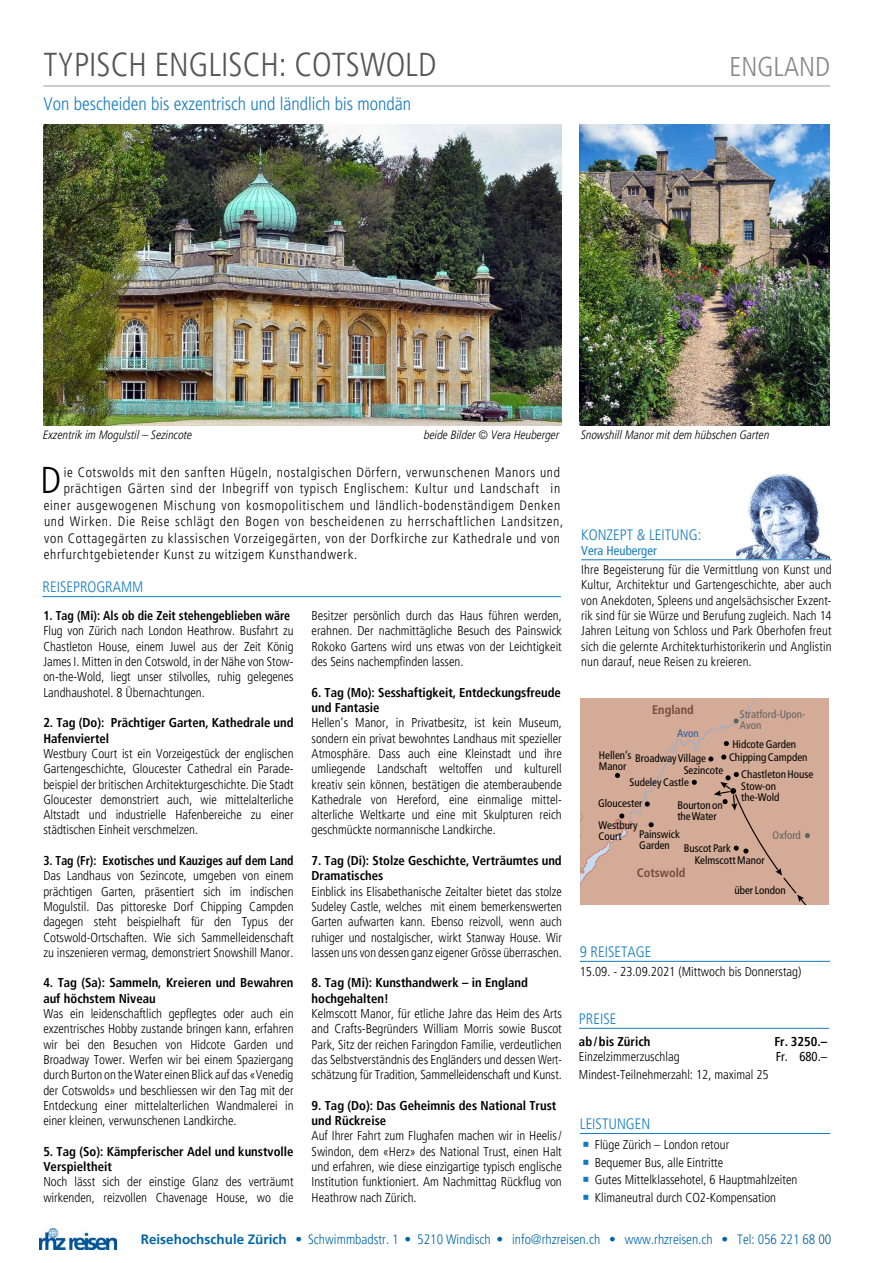
<style>
.page{position:relative;width:893px;height:1263px;background:#fff}
.page>*{position:absolute;margin:0;border:0;box-sizing:border-box;transform-origin:0 0}
.t1{font:300 condensed 37.2px "Frutiger LT Pro";color:#000}
.t2{font:300 condensed 33px "Frutiger LT Pro";color:#565655}
.t3{font:300 condensed 27px "Frutiger LT Pro";color:#868786}
.t4{font:300 condensed 18px "Frutiger LT Pro";color:#137bbe}
.t5{font:300 condensed 15px "Frutiger LT Pro";color:#137bbe}
.t6{font:300 condensed 13.5px "Frutiger LT Pro";letter-spacing:.05em;color:#000}
.t7{font:300 condensed 13.5px "Frutiger LT Pro";color:#0066a7}
.t8{font:300 condensed 12.75px/15.3px "Frutiger LT Pro";color:#000;text-align:justify}
.t9{font:700 condensed 12.75px/15.3px "Frutiger LT Pro";color:#000}
.t10{font:700 condensed 12.75px "Frutiger LT Pro";color:#000;scale:.94 1}
.t11{font:700 condensed 12.75px "Frutiger LT Pro";color:#000;scale:.93 1}
.t12{font:condensed 12.75px "Frutiger LT Pro";color:#137bbe}
.t13{font:condensed 12.75px "Frutiger LT Pro";color:#000}
.t14{font:700 condensed 12.3px "Frutiger";color:#744d3f}
.t15{font:italic 300 condensed 12px "Frutiger LT Pro";color:#000}
.t16{font:condensed 10.95px/10.9px "Frutiger";color:#000}
.t17{font:condensed 10.95px/10.9px "Frutiger";color:#626261}
.t18{font:condensed 10.95px "Frutiger";color:#2d5c96}
.s1{font-weight:700;font-stretch:normal}
.s2{color:#065075}
</style>
<div class="page">
<hr style="left:580px;top:961px;width:250px;height:1px;background:#137bbe">
<hr style="left:43px;top:596px;width:518px;height:1px;background:#137bbe">
<hr style="left:43px;top:86px;width:787px;height:1px;background:#9c9c9d">
<img style="left:43px;top:124px;width:519px;height:301px">
<img style="left:579px;top:124px;width:250px;height:301px">
<div style="left:580px;top:698px;width:249px;height:207px;background:#d3ab97"></div>
<svg style="left:615px;top:773px;width:5px;height:5px"></svg>
<svg style="left:619px;top:813px;width:5px;height:5px"></svg>
<svg style="left:721px;top:754px;width:5px;height:6px"></svg>
<svg style="left:708px;top:756px;width:5px;height:5px"></svg>
<svg style="left:692px;top:780px;width:5px;height:5px"></svg>
<svg style="left:645px;top:801px;width:5px;height:6px"></svg>
<svg style="left:724px;top:741px;width:5px;height:5px"></svg>
<svg style="left:734px;top:718px;width:5px;height:5px"></svg>
<div style="left:714px;top:772px;width:111px;height:133px;background:#d3ab97"></div>
<svg style="left:649px;top:822px;width:5px;height:5px"></svg>
<hr style="left:579px;top:1028px;width:250px;height:1px;background:#137bbe">
<hr style="left:580px;top:1133px;width:250px;height:1px;background:#137bbe">
<hr style="left:581px;top:559px;width:250px;height:1px;background:#137bbe">
<img style="left:737px;top:475px;width:92px;height:84px">
<img style="left:40px;top:1228px;width:77px;height:21px">
<h2 class="t2" style="left:43px;top:45px;width:395px">TYPISCH ENGLISCH: COTSWOLD</h2>
<h3 class="t3" style="left:730px;top:51px;width:102px">ENGLAND</h3>
<h3 class="t4" style="left:43px;top:94px;width:369px">Von bescheiden bis exzentrisch und ländlich bis mondän</h3>
<p class="t15" style="left:43px;top:428px;width:151px">Exzentrik im Mogulstil – Sezincote</p>
<p class="t15" style="left:424px;top:428px;width:137px">beide Bilder © Vera Heuberger</p>
<p class="t15" style="left:581px;top:428px;width:190px">Snowshill Manor mit dem hübschen Garten</p>
<h1 class="t1" style="left:40px;top:459px;width:22px">D</h1>
<p class="t6" style="left:64px;top:464px;width:498px">ie Cotswolds mit den sanften Hügeln, nostalgischen Dörfern, verwunschenen Manors und</p>
<p class="t6" style="left:64px;top:481px;width:498px">prächtigen Gärten sind der Inbegriff von typisch Englischem: Kultur und Landschaft in</p>
<p class="t6" style="left:44px;top:497px;width:518px">einer ausgewogenen Mischung von kosmopolitischem und ländlich-bodenständigem Denken</p>
<p class="t6" style="left:44px;top:514px;width:521px">und Wirken. Die Reise schlägt den Bogen von bescheidenen zu herrschaftlichen Landsitzen,</p>
<p class="t6" style="left:44px;top:530px;width:517px">von Cottagegärten zu klassischen Vorzeigegärten, von der Dorfkirche zur Kathedrale und von</p>
<p class="t6" style="left:44px;top:547px;width:315px">ehrfurchtgebietender Kunst zu witzigem Kunsthandwerk.</p>
<p class="t5" style="left:43px;top:578px;width:102px">REISEPROGRAMM</p>
<p class="t10" style="left:43px;top:608px;width:264px">1. Tag (Mi): Als ob die Zeit stehengeblieben wäre</p>
<p class="t8" style="left:43px;top:623px;width:252px">Flug von Zürich nach London Heathrow. Busfahrt zu Chastleton House, einem Juwel aus der Zeit König James I. Mitten in den Cotswold, in der Nähe von Stow&shy;on-the-Wold, liegt unser stilvolles, ruhig gelegenes Landhaushotel. 8 Übernachtungen.</p>
<p class="t9" style="left:43px;top:715px;width:252px">2. Tag (Do): Prächtiger Garten, Kathedrale und<br>Hafenviertel</p>
<p class="t8" style="left:43px;top:746px;width:252px">Westbury Court ist ein Vorzeigestück der englischen Gartengeschichte, Gloucester Cathedral ein Parade&shy;beispiel der britischen Architekturgeschichte. Die Stadt Gloucester demonstriert auch, wie mittelalterliche Altstadt und industrielle Hafenbereiche zu einer städtischen Einheit verschmelzen.</p>
<p class="t11" style="left:43px;top:853px;width:271px">3. Tag (Fr): Exotisches und Kauziges auf dem Land</p>
<p class="t8" style="left:43px;top:868px;width:252px">Das Landhaus von Sezincote, umgeben von einem prächtigen Garten, präsentiert sich im indischen Mogulstil. Das pittoreske Dorf Chipping Campden dagegen steht beispielhaft für den Typus der Cotswold-Ortschaften. Wie sich Sammelleidenschaft zu inszenieren vermag, demonstriert Snowshill Manor.</p>
<p class="t9" style="left:43px;top:975px;width:252px">4. Tag (Sa): Sammeln, Kreieren und Bewahren auf höchstem Niveau</p>
<p class="t8" style="left:43px;top:1006px;width:252px">Was ein leidenschaftlich gepflegtes oder auch ein exzentrisches Hobby zustande bringen kann, erfahren wir bei den Besuchen von Hidcote Garden und Broadway Tower. Werfen wir bei einem Spaziergang durch Burton on the Water einen Blick auf das «Venedig der Cotswolds» und beschliessen wir den Tag mit der Entdeckung einer mittelalterlichen Wandmalerei in einer kleinen, verwunschenen Landkirche.</p>
<p class="t9" style="left:43px;top:1144px;width:252px">5. Tag (So): Kämpferischer Adel und kunstvolle<br>Verspieltheit</p>
<p class="t8" style="left:43px;top:1174px;width:252px">Noch lässt sich der einstige Glanz des verträumt wirkenden, reizvollen Chavenage House, wo die</p>
<p class="t8" style="left:312px;top:608px;width:252px">Besitzer persönlich durch das Haus führen werden, erahnen. Der nachmittägliche Besuch des Painswick Rokoko Gartens wird uns etwas von der Leichtigkeit des Seins nachempfinden lassen.</p>
<p class="t9" style="left:312px;top:685px;width:251px">6. Tag (Mo): Sesshaftigkeit, Entdeckungsfreude und Fantasie</p>
<p class="t8" style="left:312px;top:715px;width:252px">Hellen’s Manor, in Privatbesitz, ist kein Museum, sondern ein privat bewohntes Landhaus mit spezieller Atmosphäre. Dass auch eine Kleinstadt und ihre umliegende Landschaft weltoffen und kulturell kreativ sein können, bestätigen die atemberaubende Kathedrale von Hereford, eine einmalige mittel&shy;alterliche Weltkarte und eine mit Skulpturen reich geschmückte normannische Landkirche.</p>
<p class="t9" style="left:312px;top:853px;width:252px">7. Tag (Di): Stolze Geschichte, Verträumtes und<br>Dramatisches</p>
<p class="t8" style="left:312px;top:884px;width:252px">Einblick ins Elisabethanische Zeitalter bietet das stolze Sudeley Castle, welches mit einem bemerkenswerten Garten aufwarten kann. Ebenso reizvoll, wenn auch ruhiger und nostalgischer, wirkt Stanway House. Wir lassen uns von dessen ganz eigener Grösse überraschen.</p>
<p class="t9" style="left:312px;top:975px;width:218px">8. Tag (Mi): Kunsthandwerk – in England hochgehalten!</p>
<p class="t8" style="left:312px;top:1006px;width:252px">Kelmscott Manor, für etliche Jahre das Heim des Arts and Crafts-Begründers William Morris sowie Buscot Park, Sitz der reichen Faringdon Familie, verdeutlichen das Selbstverständnis des Engländers und dessen Wert&shy;schätzung für Tradition, Sammelleidenschaft und Kunst.</p>
<p class="t9" style="left:312px;top:1098px;width:246px">9. Tag (Do): Das Geheimnis des National Trust und Rückreise</p>
<p class="t8" style="left:312px;top:1128px;width:252px">Auf Ihrer Fahrt zum Flughafen machen wir in Heelis/ Swindon, dem «Herz» des National Trust, einen Halt und erfahren, wie diese einzigartige typisch englische Institution funktioniert. Am Nachmittag Rückflug von Heathrow nach Zürich.</p>
<p class="t5" style="left:581px;top:526px;width:121px">KONZEPT &amp; LEITUNG:</p>
<p class="t12" style="left:581px;top:543px;width:77px">Vera Heuberger</p>
<p class="t8" style="left:581px;top:562px;width:252px">Ihre Begeisterung für die Vermittlung von Kunst und Kultur, Architektur und Gartengeschichte, aber auch von Anekdoten, Spleens und angelsächsischer Exzent&shy;rik sind für sie Würze und Berufung zugleich. Nach 14<br>Jahren Leitung von Schloss und Park Oberhofen freut sich die gelernte Architekturhistorikerin und Anglistin nun darauf, neue Reisen zu kreieren.</p>
<p class="t14" style="left:652px;top:703px;width:43px">England</p>
<p class="t18" style="left:677px;top:727px;width:23px">Avon</p>
<p class="t17" style="left:740px;top:708px;width:67px">Stratford-Upon-<br>Avon</p>
<p class="t16" style="left:732px;top:738px;width:65px">Hidcote Garden</p>
<p class="t16" style="left:599px;top:750px;width:34px">Hellen’s<br>Manor</p>
<p class="t16" style="left:741px;top:749px;width:74px;line-height:16.5px;text-indent:-12px">Chipping Campden<br>Chastleton House</p>
<p class="t16" style="left:635px;top:752px;width:72px">Broadway Village</p>
<p class="t16" style="left:684px;top:765px;width:41px">Sezincote</p>
<p class="t16" style="left:629px;top:777px;width:61px">Sudeley Castle</p>
<p class="t16" style="left:741px;top:781px;width:40px">Stow-on the-Wold</p>
<p class="t16" style="left:598px;top:798px;width:46px">Gloucester</p>
<p class="t16" style="left:677px;top:800px;width:47px">Bourton on the Water</p>
<p class="t16" style="left:599px;top:820px;width:41px">Westbury<br>Court</p>
<p class="t16" style="left:639px;top:829px;width:42px">Painswick<br>Garden</p>
<p class="t17" style="left:773px;top:830px;width:30px">Oxford</p>
<p class="t16" style="left:684px;top:842px;width:49px">Buscot Park</p>
<p class="t14" style="left:637px;top:865px;width:50px">Cotswold</p>
<p class="t16" style="left:695px;top:855px;width:71px">Kelmscott Manor</p>
<p class="t16" style="left:734px;top:884px;width:53px">über London</p>
<p class="t5" style="left:580px;top:943px;width:73px">9 REISETAGE</p>
<p class="t8" style="left:580px;top:964px;width:223px">15.09. - 23.09.2021 (Mittwoch bis Donnerstag)</p>
<p class="t5" style="left:579px;top:1010px;width:39px">PREISE</p>
<p class="t9" style="left:579px;top:1034px;width:73px">ab/bis Zürich</p>
<p class="t8" style="left:579px;top:1048px;width:191px;line-height:18px">Einzelzimmerzuschlag<br>Mindest-Teilnehmerzahl: 12, maximal 25</p>
<p class="t9" style="left:774px;top:1034px;width:54px">Fr. 3250.–</p>
<p class="t13" style="left:799px;top:1050px;width:29px">680.–</p>
<p class="t13" style="left:776px;top:1049px;width:14px">Fr.</p>
<p class="t5" style="left:580px;top:1115px;width:72px">LEISTUNGEN</p>
<p class="t8" style="left:595px;top:1136px;width:204px;line-height:17.4px;text-align:left">Flüge Zürich – London retour<br>Bequemer Bus, alle Eintritte<br>Gutes Mittelklassehotel, 6 Hauptmahlzeiten Klimaneutral durch CO2-Kompensation</p>
<p class="t7" style="left:141px;top:1231px;width:692px"><span class="s1">Reisehochschule Zürich</span> • Schwimmbadstr. 1 • 5210 Windisch • info@rhzreisen.ch • www.rhzreisen.ch • Tel: 056 221 68 <span class="s2">00</span></p>
</div>
